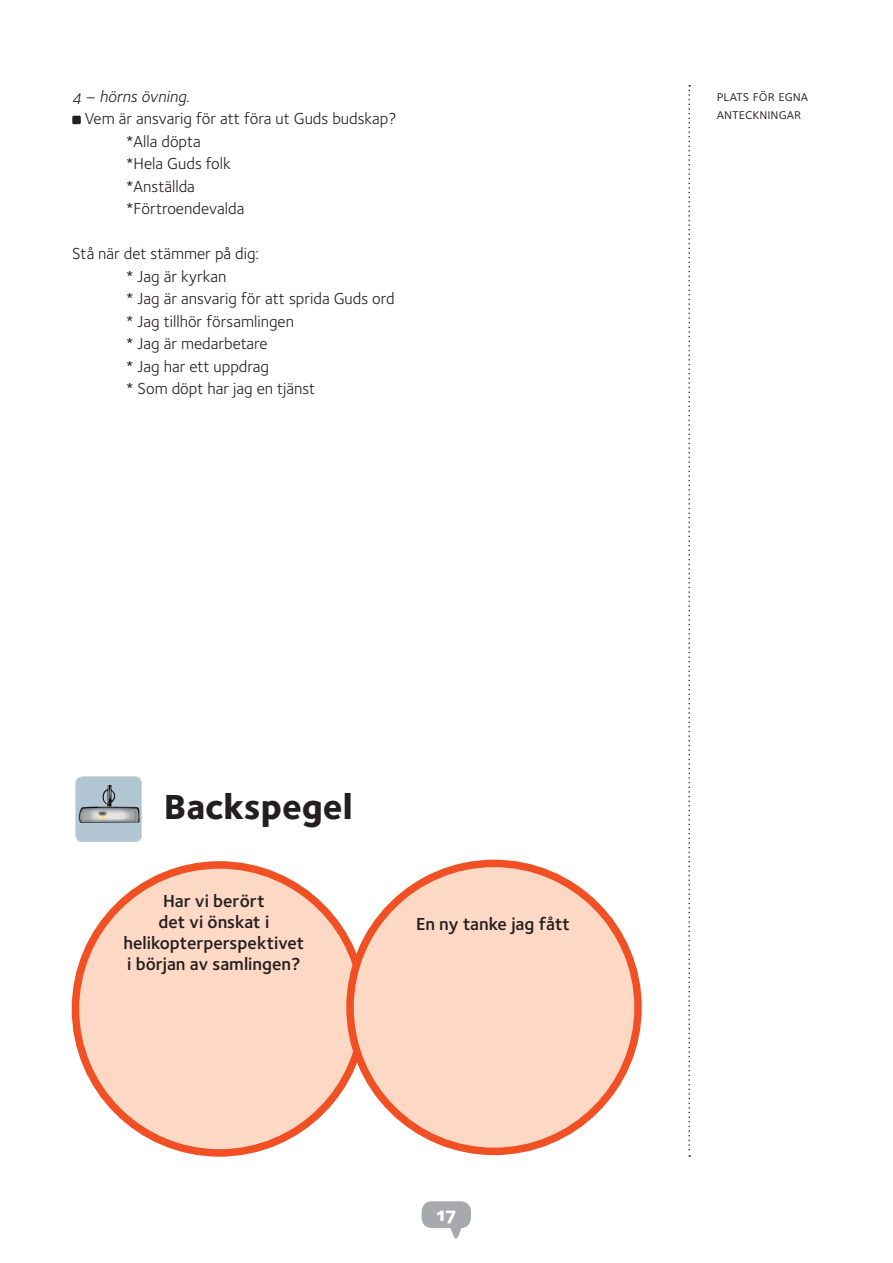
<style>
.page{position:relative;width:893px;height:1263px;background:#fff}
.page>*{position:absolute;margin:0;border:0;box-sizing:border-box;transform-origin:0 0}
.t1{font:36px "Foundry Sterling Extra Bold OSF";color:#231f20}
.t2{font:19.5px "Foundry Sterling Extra Bold OSF";color:#fff}
.t3{font:18px/21px "Foundry Sterling Demi OSF";color:#231f20;text-align:center}
.t4{font:16.5px/22.5px "Foundry Sterling";color:#231f20}
.t5{font:16.5px "Foundry Sterling Book Italic OSF";color:#231f20}
.t6{font:15px/18px "Foundry Sterling Book Expert";color:#231f20}
</style>
<div class="page">
<svg style="left:688px;top:85px;width:2px;height:1072px"></svg>
<div style="left:422px;top:1201px;width:49px;height:27px;background:#a8a9ad;border-radius:10px"></div>
<svg style="left:449px;top:1228px;width:12px;height:11px"></svg>
<div style="left:75px;top:865px;width:288px;height:288px;background:#fdd8c4;border-radius:50%"></div>
<div style="left:72px;top:861px;width:295px;height:296px;border:8px solid #f05024;border-radius:50%"></div>
<div style="left:350px;top:863px;width:288px;height:288px;background:#fdd8c4;border-radius:50%"></div>
<div style="left:346px;top:860px;width:296px;height:295px;border:8px solid #f05024;border-radius:50%"></div>
<div style="left:76px;top:777px;width:66px;height:65px;background:#b2c5d3;border-radius:7px"></div>
<div style="left:75px;top:776px;width:67px;height:66px;border:1px solid #d1d2d2;border-radius:7px"></div>
<img style="left:78px;top:785px;width:61px;height:38px">
<div style="left:72px;top:116px;width:9px;height:8px;background:#231f20;border-radius:2px"></div>
<p class="t5" style="left:72px;top:87px;width:119px">4 – hörns övning.</p>
<p class="t4" style="left:126px;top:107px;width:272px;text-indent:-42px">Vem är ansvarig för att föra ut Guds budskap? *Alla döpta<br>*Hela Guds folk<br>*Anställda<br>*Förtroendevalda</p>
<p class="t4" style="left:126px;top:242px;width:270px;text-indent:-54px">Stå när det stämmer på dig:<br>* Jag är kyrkan<br>* Jag är ansvarig för att sprida Guds ord * Jag tillhör församlingen<br>* Jag är medarbetare<br>* Jag har ett uppdrag<br>* Som döpt har jag en tjänst</p>
<p class="t6" style="left:717px;top:86px;width:93px">plats för egna anteckningar</p>
<h1 class="t1" style="left:164px;top:784px;width:190px">Backspegel</h1>
<p class="t3" style="left:123px;top:890px;width:182px">Har vi berört<br>det vi önskat i helikopterperspektivet i början av samlingen?</p>
<p class="t3" style="left:416px;top:913px;width:155px">En ny tanke jag fått</p>
<p class="t2" style="left:437px;top:1203px;width:21px">17</p>
</div>
